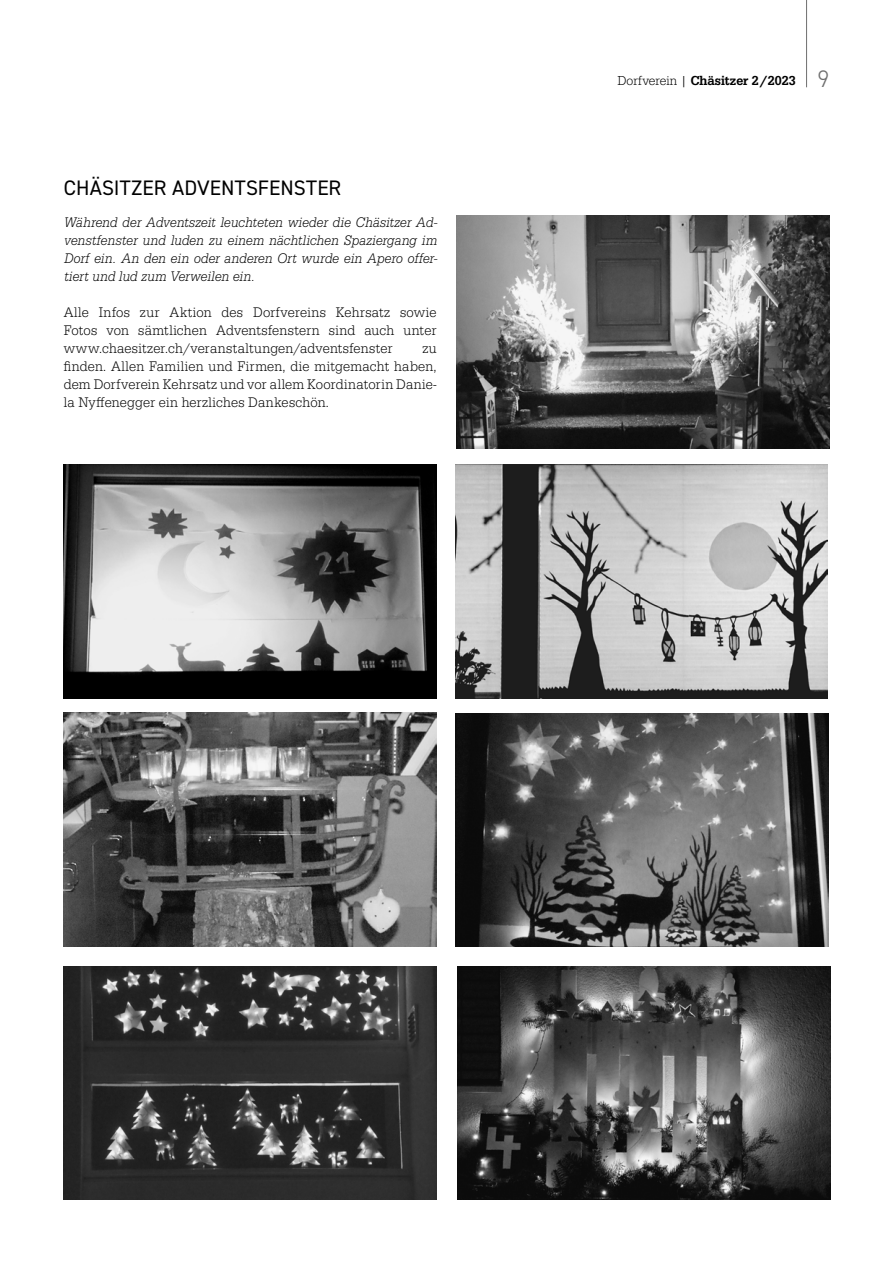
<style>
.page{position:relative;width:893px;height:1263px;background:#fff}
.page>*{position:absolute;margin:0;border:0;box-sizing:border-box;transform-origin:0 0}
.t1{font:21px "DIN2014";color:#000}
.t2{font:300 14.4px/18px "Serifa";letter-spacing:.01em;color:#000;text-align:justify;scale:.93 1}
.t3{font:italic 300 14.4px/18px "Serifa";letter-spacing:.005em;color:#000;text-align:justify;scale:.93 1}
.t4{font:500 13.5px "Serifa";color:#000;scale:.93 1}
.s1{font-weight:300}
.s2{font-family:"DIN2014";font-weight:300;font-size:24px;color:#6e6e6e}
</style>
<div class="page">
<hr style="left:806px;top:0;width:1px;height:87px;background:#6e6e6e">
<img style="left:64px;top:464px;width:373px;height:234px">
<img style="left:455px;top:464px;width:373px;height:234px">
<img style="left:64px;top:713px;width:373px;height:234px">
<img style="left:455px;top:713px;width:373px;height:234px">
<img style="left:64px;top:966px;width:373px;height:234px">
<img style="left:457px;top:966px;width:373px;height:234px">
<img style="left:456px;top:215px;width:373px;height:234px">
<h1 class="t1" style="left:64px;top:175px;width:279px">CHÄSITZER ADVENTSFENSTER</h1>
<p class="t3" style="left:64px;top:214px;width:403px">Während der Adventszeit leuchteten wieder die Chäsitzer Ad&shy;venstfenster und luden zu einem nächtlichen Spaziergang im Dorf ein. An den ein oder anderen Ort wurde ein Apero offer&shy;tiert und lud zum Verweilen ein.</p>
<p class="t2" style="left:64px;top:303px;width:402px">Alle Infos zur Aktion des Dorfvereins Kehrsatz sowie Fotos von sämtlichen Adventsfenstern sind auch unter www.chaesitzer.ch/veranstaltungen/adventsfenster</p>
<p class="t2" style="left:64px;top:339px;width:402px;text-indent:359px">zu finden. Allen Familien und Firmen, die mitgemacht haben, dem Dorfverein Kehrsatz und vor allem Koordinatorin Danie&shy;la Nyffenegger ein herzliches Dankeschön.</p>
<p class="t4" style="left:617px;top:73px;width:229px"><span class="s1">Dorfverein |</span> Chäsitzer 2 / 2023 <span class="s2">9</span></p>
</div>
